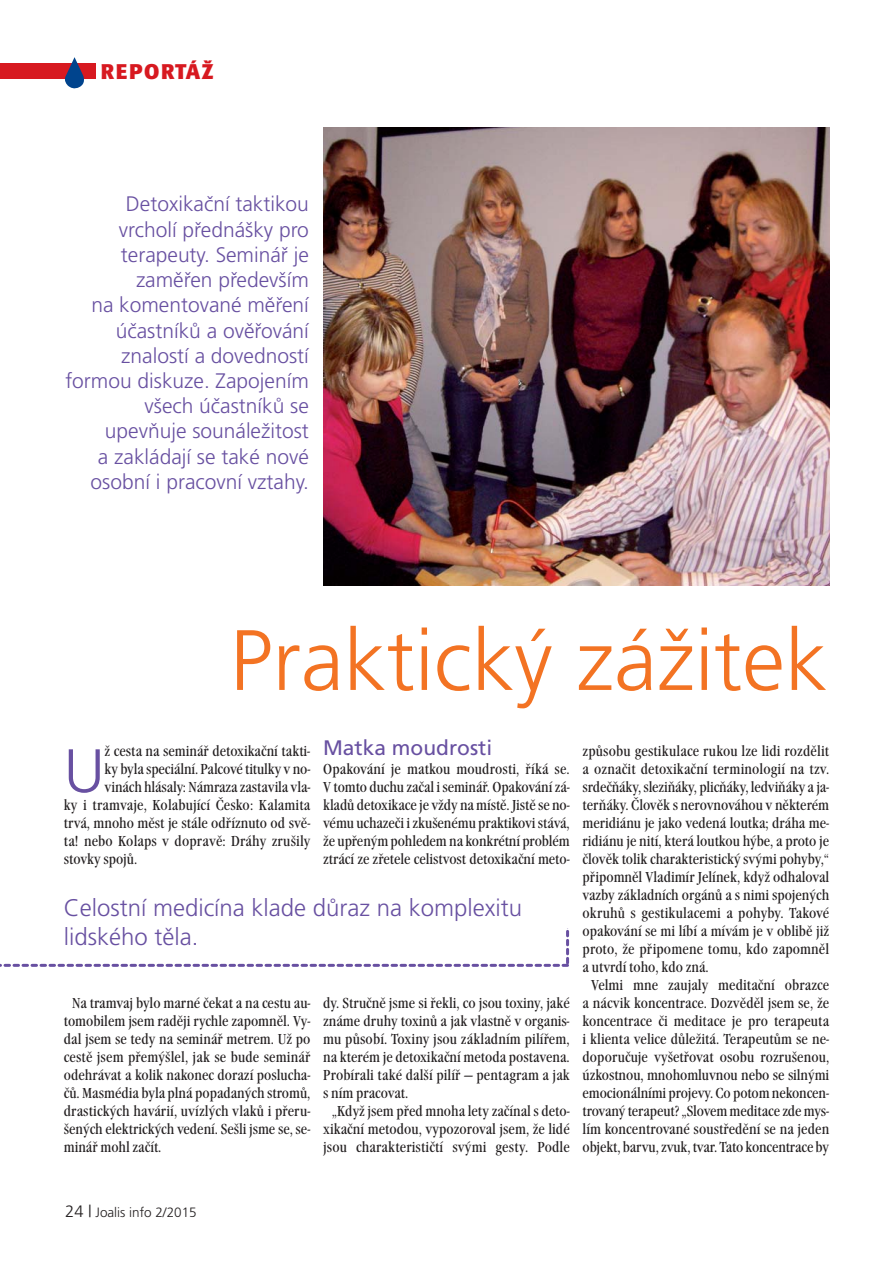
<style>
.page{position:relative;width:893px;height:1263px;background:#fff}
.page>*{position:absolute;margin:0;border:0;box-sizing:border-box;transform-origin:0 0}
.t1{font:300 85.5px "Frutiger CE";color:#f37323}
.t2{font:300 61.35px "Frutiger CE";color:#6850a1}
.t3{font:300 24px/28.8px "Frutiger CE";color:#6850a1}
.t4{font:300 21px/25.2px "Frutiger CE";color:#6850a1;text-align:right}
.t5{font:21px "Frutiger CE";color:#6850a1}
.t6{font:700 21px "Formata CE";letter-spacing:.07em;color:#d71920}
.t7{font:condensed 15px/18px "Garamond Itc TCE";color:#231f20;text-align:justify}
.t8{font:300 13.5px "Frutiger CE";color:#231f20}
.s1{font-size:16.5px}
</style>
<div class="page">
<div style="left:0;top:64px;width:96px;height:15px;background:#d71920"></div>
<svg style="left:65px;top:57px;width:19px;height:31px"></svg>
<img style="left:323px;top:128px;width:506px;height:458px">
<svg style="left:0;top:928px;width:569px;height:39px"></svg>
<h3 class="t6" style="left:101px;top:62px;width:114px">REPORTÁŽ</h3>
<p class="t4" style="left:65px;top:193px;width:245px">Detoxikační taktikou vrcholí přednášky pro terapeuty. Seminář je zaměřen především<br>na komentované měření účastníků a ověřování znalostí a dovedností formou diskuze. Zapojením všech účastníků se upevňuje sounáležitost<br>a zakládají se také nové osobní i pracovní vztahy.</p>
<h1 class="t1" style="left:230px;top:626px;width:599px">Praktický zážitek</h1>
<h2 class="t2" style="left:64px;top:746px;width:42px">U</h2>
<p class="t7" style="left:105px;top:743px;width:207px">ž cesta na seminář detoxikační takti-</p>
<p class="t7" style="left:105px;top:761px;width:207px">ky byla speciální. Palcové titulky v no-</p>
<p class="t7" style="left:105px;top:779px;width:207px">vinách hlásaly: Námraza zastavila vla-</p>
<p class="t7" style="left:64px;top:797px;width:248px">ky i tramvaje, Kolabující Česko: Kalamita</p>
<p class="t7" style="left:64px;top:815px;width:248px">trvá, mnoho měst je stále odříznuto od svě-</p>
<p class="t7" style="left:64px;top:833px;width:248px">ta! nebo Kolaps v dopravě: Dráhy zrušily</p>
<p class="t7" style="left:64px;top:851px;width:75px">stovky spojů.</p>
<h3 class="t5" style="left:323px;top:739px;width:171px">Matka moudrosti</h3>
<p class="t7" style="left:323px;top:761px;width:248px">Opakování je matkou moudrosti, říká se.<br>V tomto duchu začal i seminář. Opakování zá&shy;kladů detoxikace je vždy na místě. Jistě se no&shy;vému uchazeči i zkušenému praktikovi stává, že upřeným pohledem na konkrétní problém ztrácí ze zřetele celistvost detoxikační meto-</p>
<h3 class="t3" style="left:64px;top:895px;width:460px">Celostní medicína klade důraz na komplexitu lidského těla.</h3>
<p class="t7" style="left:64px;top:995px;width:248px;text-indent:9px">Na tramvaj bylo marné čekat a na cestu au&shy;tomobilem jsem raději rychle zapomněl. Vy&shy;dal jsem se tedy na seminář metrem. Už po cestě jsem přemýšlel, jak se bude seminář odehrávat a kolik nakonec dorazí poslucha&shy;čů. Masmédia byla plná popadaných stromů, drastických havárií, uvízlých vlaků i přeru&shy;šených elektrických vedení. Sešli jsme se, se&shy;minář mohl začít.</p>
<p class="t7" style="left:323px;top:995px;width:248px">dy. Stručně jsme si řekli, co jsou toxiny, jaké</p>
<p class="t7" style="left:323px;top:1013px;width:248px">známe druhy toxinů a jak vlastně v organis-</p>
<p class="t7" style="left:323px;top:1031px;width:248px">mu působí. Toxiny jsou základním pilířem,</p>
<p class="t7" style="left:323px;top:1049px;width:248px">na kterém je detoxikační metoda postavena.</p>
<p class="t7" style="left:323px;top:1067px;width:248px">Probírali také další pilíř — pentagram a jak</p>
<p class="t7" style="left:323px;top:1085px;width:87px">s ním pracovat.</p>
<p class="t7" style="left:332px;top:1103px;width:240px">„Když jsem před mnoha lety začínal s deto-</p>
<p class="t7" style="left:323px;top:1121px;width:248px">xikační metodou, vypozoroval jsem, že lidé</p>
<p class="t7" style="left:323px;top:1139px;width:248px">jsou charakterističtí svými gesty. Podle</p>
<p class="t7" style="left:583px;top:743px;width:248px">způsobu gestikulace rukou lze lidi rozdělit</p>
<p class="t7" style="left:583px;top:761px;width:248px">a označit detoxikační terminologií na tzv.</p>
<p class="t7" style="left:583px;top:779px;width:248px">srdečňáky, sleziňáky, plicňáky, ledviňáky a ja-</p>
<p class="t7" style="left:583px;top:797px;width:248px">terňáky. Člověk s nerovnováhou v některém</p>
<p class="t7" style="left:583px;top:815px;width:248px">meridiánu je jako vedená loutka; dráha me-</p>
<p class="t7" style="left:583px;top:833px;width:248px">ridiánu je nití, která loutkou hýbe, a proto je</p>
<p class="t7" style="left:583px;top:851px;width:248px">člověk tolik charakteristický svými pohyby,“</p>
<p class="t7" style="left:583px;top:869px;width:248px">připomněl Vladimír Jelínek, když odhaloval</p>
<p class="t7" style="left:583px;top:887px;width:248px">vazby základních orgánů a s nimi spojených</p>
<p class="t7" style="left:583px;top:905px;width:248px">okruhů s gestikulacemi a pohyby. Takové</p>
<p class="t7" style="left:583px;top:923px;width:248px">opakování se mi líbí a mívám je v oblibě již</p>
<p class="t7" style="left:583px;top:941px;width:248px">proto, že připomene tomu, kdo zapomněl</p>
<p class="t7" style="left:583px;top:959px;width:128px">a utvrdí toho, kdo zná.</p>
<p class="t7" style="left:591px;top:977px;width:240px">Velmi mne zaujaly meditační obrazce</p>
<p class="t7" style="left:583px;top:995px;width:248px">a nácvik koncentrace. Dozvěděl jsem se, že</p>
<p class="t7" style="left:583px;top:1013px;width:248px">koncentrace či meditace je pro terapeuta</p>
<p class="t7" style="left:583px;top:1031px;width:248px">i klienta velice důležitá. Terapeutům se ne-</p>
<p class="t7" style="left:583px;top:1049px;width:248px">doporučuje vyšetřovat osobu rozrušenou,</p>
<p class="t7" style="left:583px;top:1067px;width:248px">úzkostnou, mnohomluvnou nebo se silnými</p>
<p class="t7" style="left:583px;top:1085px;width:248px">emocionálními projevy. Co potom nekoncen-</p>
<p class="t7" style="left:583px;top:1103px;width:248px">trovaný terapeut? „Slovem meditace zde mys-</p>
<p class="t7" style="left:583px;top:1121px;width:248px">lím koncentrované soustředění se na jeden</p>
<p class="t7" style="left:583px;top:1139px;width:248px">objekt, barvu, zvuk, tvar. Tato koncentrace by</p>
<p class="t8" style="left:65px;top:1207px;width:133px"><span class="s1">24 |</span> Joalis info 2/2015</p>
</div>
